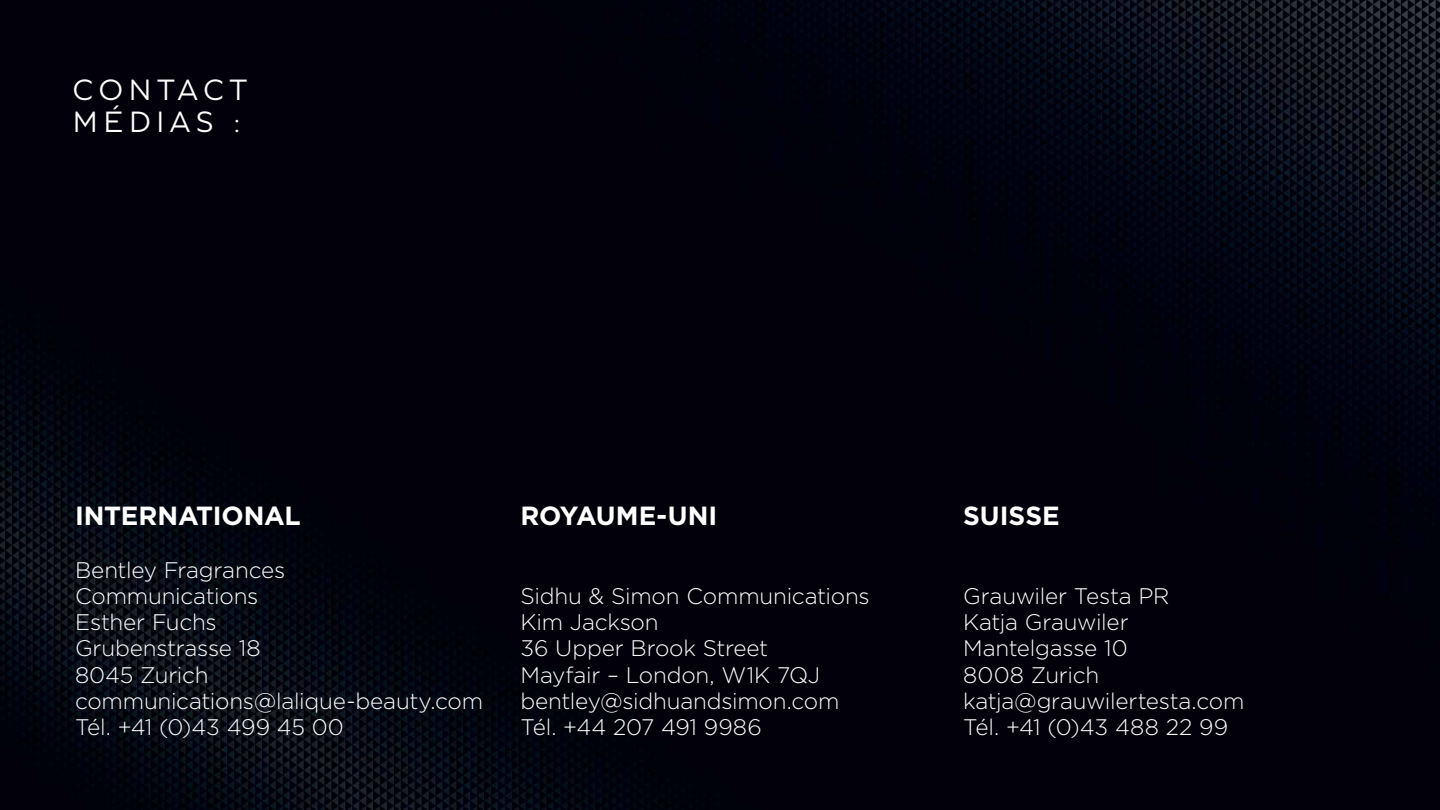
<style>
.page{position:relative;width:1440px;height:810px;background:#fff}
.page>*{position:absolute;margin:0;border:0;box-sizing:border-box;transform-origin:0 0}
.t1{font:300 31.5px/31.5px "Bentley";letter-spacing:.16em;color:#fff}
.t2{font:700 26.25px "Gotham";letter-spacing:-.005em;color:#fff}
.t3{font:300 22.5px/26.2px "Gotham";letter-spacing:-.01em;color:#fff}
</style>
<div class="page">
<img style="left:0;top:0;width:1440px;height:810px">
<h1 class="t1" style="left:73px;top:77px;width:177px">CONTACT<br>MÉDIAS :</h1>
<p class="t2" style="left:75px;top:506px;width:227px">INTERNATIONAL</p>
<p class="t3" style="left:75px;top:558px;width:410px">Bentley Fragrances<br>Communications<br>Esther Fuchs<br>Grubenstrasse 18<br>8045 Zurich communications@lalique-beauty.com<br>Tél. +41 (0)43 499 45 00</p>
<p class="t2" style="left:521px;top:506px;width:198px">ROYAUME-UNI</p>
<p class="t3" style="left:521px;top:584px;width:351px">Sidhu &amp; Simon Communications<br>Kim Jackson<br>36 Upper Brook Street<br>Mayfair – London, W1K 7QJ bentley@sidhuandsimon.com<br>Tél. +44 207 491 9986</p>
<p class="t2" style="left:963px;top:506px;width:98px">SUISSE</p>
<p class="t3" style="left:963px;top:584px;width:283px">Grauwiler Testa PR<br>Katja Grauwiler<br>Mantelgasse 10<br>8008 Zurich katja@grauwilertesta.com<br>Tél. +41 (0)43 488 22 99</p>
</div>
